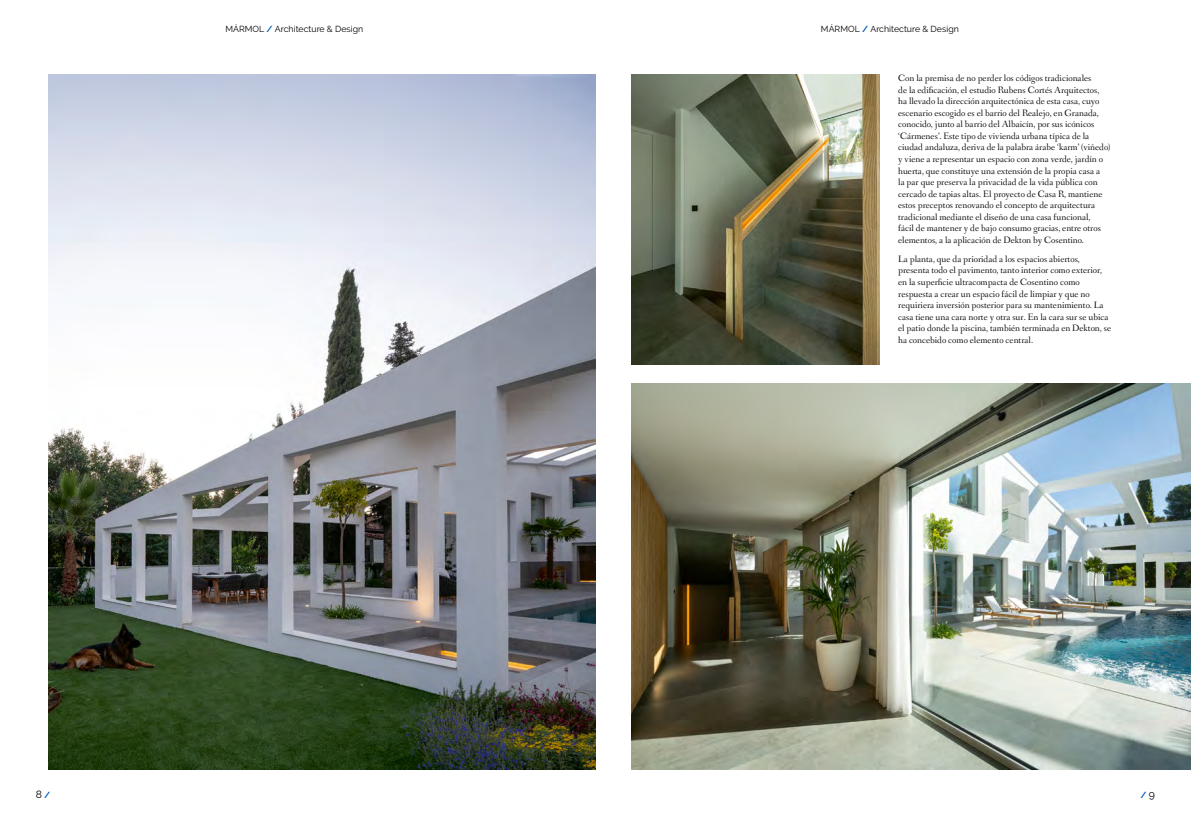
<style>
.page{position:relative;width:1191px;height:819px;background:#fff}
.page>*{position:absolute;margin:0;border:0;box-sizing:border-box;transform-origin:0 0}
.t1{font:10.5px "Raleway";color:#000}
.t2{font:9.62px/11.5px "Fanwood";color:#000}
.t3{font:8.75px "Raleway";letter-spacing:.005em;color:#000}
.t4{font:700 8.75px "Raleway";color:#005cb9}
.s1{font-weight:700;color:#005cb9}
.s2{font-weight:700;font-size:8.75px;color:#005cb9}
.s3{font-weight:400;font-size:10.5px;color:#000}
</style>
<div class="page">
<img style="left:631px;top:383px;width:560px;height:386px">
<img style="left:631px;top:74px;width:249px;height:291px">
<img style="left:49px;top:74px;width:546px;height:695px">
<p class="t3" style="left:225px;top:23px;width:139px">MÁRMOL <span class="s1">/</span> Architecture &amp; Design</p>
<p class="t3" style="left:821px;top:23px;width:139px">MÁRMOL <span class="s1">/</span> Architecture &amp; Design</p>
<p class="t2" style="left:898px;top:73px;width:214px">Con la premisa de no perder los códigos tradicionales<br>de la edificación, el estudio Rubens Cortés Arquitectos, ha llevado la dirección arquitectónica de esta casa, cuyo escenario escogido es el barrio del Realejo, en Granada, conocido, junto al barrio del Albaicín, por sus icónicos ‘Cármenes’. Este tipo de vivienda urbana típica de la ciudad andaluza, deriva de la palabra árabe ‘karm’ (viñedo) y viene a representar un espacio con zona verde, jardín o huerta, que constituye una extensión de la propia casa a<br>la par que preserva la privacidad de la vida pública con cercado de tapias altas. El proyecto de Casa R, mantiene estos preceptos renovando el concepto de arquitectura tradicional mediante el diseño de una casa funcional,<br>fácil de mantener y de bajo consumo gracias, entre otros elementos, a la aplicación de Dekton by Cosentino.</p>
<p class="t2" style="left:898px;top:254px;width:214px">La planta, que da prioridad a los espacios abiertos, presenta todo el pavimento, tanto interior como exterior, en la superficie ultracompacta de Cosentino como respuesta a crear un espacio fácil de limpiar y que no requiriera inversión posterior para su mantenimiento. La casa tiene una cara norte y otra sur. En la cara sur se ubica el patio donde la piscina, también terminada en Dekton, se ha concebido como elemento central.</p>
<p class="t1" style="left:36px;top:788px;width:16px">8 <span class="s2">/</span></p>
<p class="t4" style="left:1140px;top:790px;width:16px">/ <span class="s3">9</span></p>
</div>
